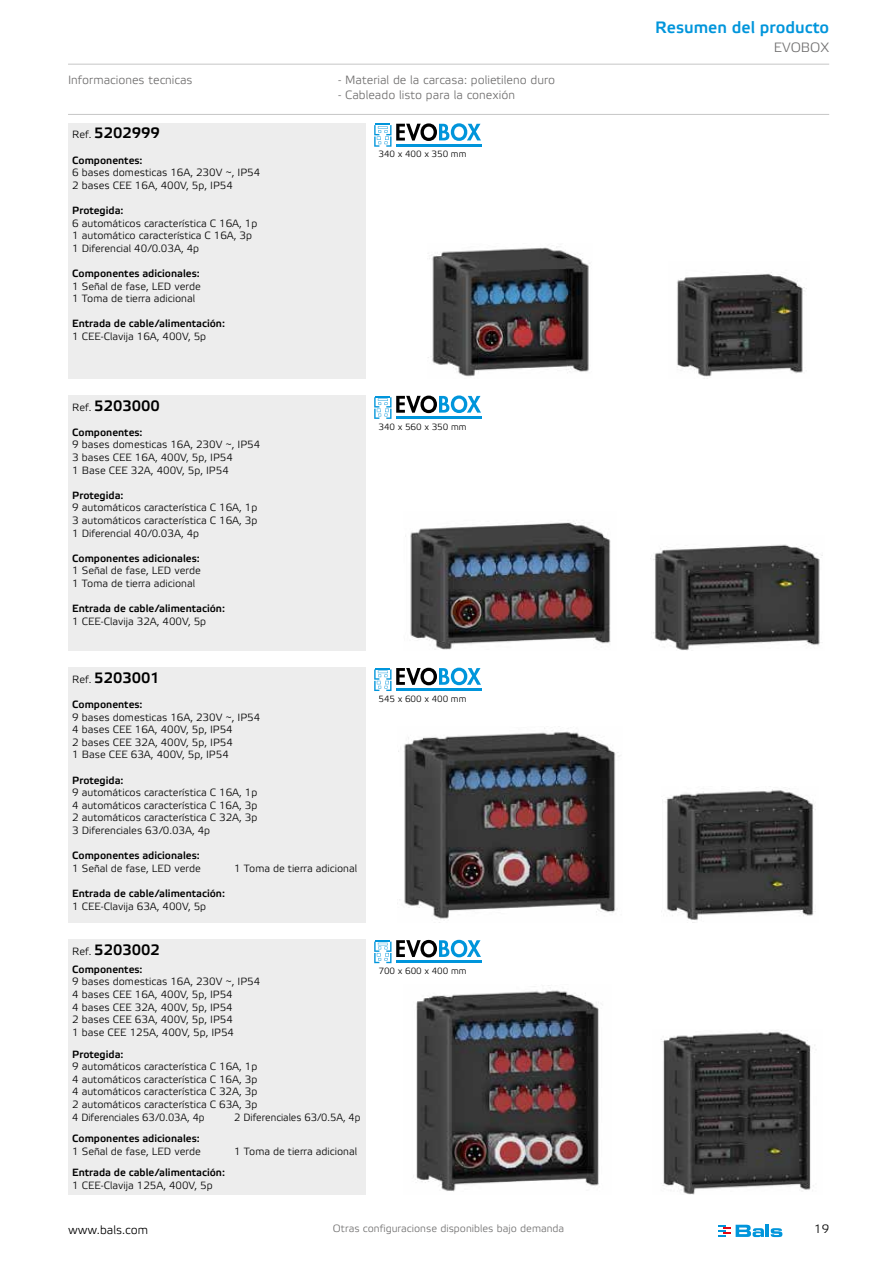
<style>
.page{position:relative;width:893px;height:1263px;background:#fff}
.page>*{position:absolute;margin:0;border:0;box-sizing:border-box;transform-origin:0 0}
.t1{font:500 16.5px "Etelka";color:#0095db}
.t2{font:500 15px "Etelka";color:#000}
.t3{font:300 13.5px "Etelka";color:#706f6f}
.t4{font:300 12px "Etelka";color:#706f6f}
.t5{font:300 12px "Etelka";color:#000}
.t6{font:300 10.5px/12.6px "Etelka";color:#000}
.t7{font:500 10.5px "Etelka";color:#000}
.t8{font:300 10.5px "Etelka";color:#706f6f}
.t9{font:300 10.5px "Etelka";color:#000;scale:.96 1}
.t10{font:300 9px "Etelka";color:#000}
.s1{font-weight:300;font-size:10.5px}
</style>
<div class="page">
<svg style="left:719px;top:1225px;width:63px;height:12px"></svg>
<hr style="left:68px;top:64px;width:761px;height:1px;background:#c6c6c6">
<img style="left:653px;top:544px;width:170px;height:107px">
<div style="left:68px;top:395px;width:298px;height:256px;background:#ededed"></div>
<img style="left:405px;top:521px;width:206px;height:129px">
<img style="left:428px;top:246px;width:162px;height:131px">
<div style="left:68px;top:123px;width:298px;height:255px;background:#ededed"></div>
<img style="left:677px;top:272px;width:130px;height:105px">
<img style="left:398px;top:728px;width:220px;height:195px">
<img style="left:661px;top:787px;width:155px;height:136px">
<div style="left:68px;top:668px;width:298px;height:255px;background:#ededed"></div>
<div style="left:68px;top:940px;width:298px;height:255px;background:#ededed"></div>
<img style="left:415px;top:985px;width:184px;height:207px">
<img style="left:661px;top:1030px;width:154px;height:165px">
<svg style="left:374px;top:123px;width:107px;height:24px"></svg>
<hr style="left:396px;top:144px;width:85px;height:3px;background:#0095db">
<svg style="left:374px;top:395px;width:107px;height:24px"></svg>
<hr style="left:396px;top:416px;width:85px;height:3px;background:#0095db">
<svg style="left:374px;top:668px;width:107px;height:23px"></svg>
<hr style="left:396px;top:688px;width:85px;height:3px;background:#0095db">
<svg style="left:374px;top:940px;width:107px;height:23px"></svg>
<hr style="left:396px;top:960px;width:85px;height:3px;background:#0095db">
<hr style="left:68px;top:114px;width:761px;height:1px;background:#c6c6c6">
<h1 class="t1" style="left:655px;top:17px;width:175px">Resumen del producto</h1>
<p class="t4" style="left:68px;top:72px;width:126px">Informaciones tecnicas</p>
<p class="t4" style="left:338px;top:72px;width:219px">- Material de la carcasa: polietileno duro</p>
<p class="t4" style="left:338px;top:87px;width:178px">- Cableado listo para la conexión</p>
<h2 class="t2" style="left:72px;top:124px;width:89px"><span class="s1">Ref.</span> 5202999</h2>
<p class="t7" style="left:72px;top:153px;width:72px">Componentes:</p>
<p class="t6" style="left:72px;top:167px;width:190px">6 bases domesticas 16A, 230V ~, IP54<br>2 bases CEE 16A, 400V, 5p, IP54</p>
<p class="t7" style="left:72px;top:204px;width:53px">Protegida:</p>
<p class="t6" style="left:72px;top:217px;width:187px">6 automáticos característica C 16A, 1p<br>1 automático característica C 16A, 3p<br>1 Diferencial 40/0.03A, 4p</p>
<p class="t7" style="left:72px;top:267px;width:129px">Componentes adicionales:</p>
<p class="t6" style="left:72px;top:280px;width:130px">1 Señal de fase, LED verde<br>1 Toma de tierra adicional</p>
<p class="t7" style="left:72px;top:317px;width:154px">Entrada de cable/alimentación:</p>
<p class="t6" style="left:72px;top:330px;width:136px">1 CEE-Clavija 16A, 400V, 5p</p>
<p class="t10" style="left:378px;top:149px;width:90px">340 x 400 x 350 mm</p>
<h2 class="t2" style="left:72px;top:396px;width:89px"><span class="s1">Ref.</span> 5203000</h2>
<p class="t7" style="left:72px;top:426px;width:72px">Componentes:</p>
<p class="t6" style="left:72px;top:439px;width:190px">9 bases domesticas 16A, 230V ~, IP54<br>3 bases CEE 16A, 400V, 5p, IP54<br>1 Base CEE 32A, 400V, 5p, IP54</p>
<p class="t7" style="left:72px;top:489px;width:53px">Protegida:</p>
<p class="t6" style="left:72px;top:502px;width:187px;text-align:justify">9 automáticos característica C 16A, 1p 3 automáticos característica C 16A, 3p 1 Diferencial 40/0.03A, 4p</p>
<p class="t7" style="left:72px;top:552px;width:129px">Componentes adicionales:</p>
<p class="t6" style="left:72px;top:565px;width:130px">1 Señal de fase, LED verde<br>1 Toma de tierra adicional</p>
<p class="t7" style="left:72px;top:602px;width:154px">Entrada de cable/alimentación:</p>
<p class="t6" style="left:72px;top:615px;width:136px">1 CEE-Clavija 32A, 400V, 5p</p>
<h2 class="t2" style="left:72px;top:668px;width:89px"><span class="s1">Ref.</span> 5203001</h2>
<p class="t7" style="left:72px;top:698px;width:72px">Componentes:</p>
<p class="t6" style="left:72px;top:711px;width:190px">9 bases domesticas 16A, 230V ~, IP54<br>4 bases CEE 16A, 400V, 5p, IP54<br>2 bases CEE 32A, 400V, 5p, IP54<br>1 Base CEE 63A, 400V, 5p, IP54</p>
<p class="t7" style="left:72px;top:773px;width:53px">Protegida:</p>
<p class="t6" style="left:72px;top:786px;width:187px;text-align:justify">9 automáticos característica C 16A, 1p 4 automáticos característica C 16A, 3p 2 automáticos característica C 32A, 3p 3 Diferenciales 63/0.03A, 4p</p>
<p class="t7" style="left:72px;top:849px;width:129px">Componentes adicionales:</p>
<p class="t6" style="left:72px;top:862px;width:130px">1 Señal de fase, LED verde</p>
<p class="t6" style="left:234px;top:862px;width:124px">1 Toma de tierra adicional</p>
<p class="t7" style="left:72px;top:887px;width:154px">Entrada de cable/alimentación:</p>
<p class="t6" style="left:72px;top:900px;width:136px">1 CEE-Clavija 63A, 400V, 5p</p>
<h2 class="t2" style="left:72px;top:940px;width:89px"><span class="s1">Ref.</span> 5203002</h2>
<p class="t7" style="left:72px;top:963px;width:72px">Componentes:</p>
<p class="t6" style="left:72px;top:976px;width:190px">9 bases domesticas 16A, 230V ~, IP54<br>4 bases CEE 16A, 400V, 5p, IP54<br>4 bases CEE 32A, 400V, 5p, IP54<br>2 bases CEE 63A, 400V, 5p, IP54<br>1 base CEE 125A, 400V, 5p, IP54</p>
<p class="t7" style="left:72px;top:1047px;width:53px">Protegida:</p>
<p class="t6" style="left:72px;top:1060px;width:187px;text-align:justify">9 automáticos característica C 16A, 1p 4 automáticos característica C 16A, 3p 4 automáticos característica C 32A, 3p 2 automáticos característica C 63A, 3p 4 Diferenciales 63/0.03A, 4p</p>
<p class="t9" style="left:234px;top:1110px;width:133px">2 Diferenciales 63/0.5A, 4p</p>
<p class="t7" style="left:72px;top:1132px;width:129px">Componentes adicionales:</p>
<p class="t6" style="left:72px;top:1145px;width:130px">1 Señal de fase, LED verde</p>
<p class="t6" style="left:234px;top:1145px;width:124px">1 Toma de tierra adicional</p>
<p class="t7" style="left:72px;top:1166px;width:154px">Entrada de cable/alimentación:</p>
<p class="t6" style="left:72px;top:1179px;width:142px">1 CEE-Clavija 125A, 400V, 5p</p>
<p class="t10" style="left:378px;top:421px;width:90px">340 x 560 x 350 mm</p>
<p class="t10" style="left:378px;top:693px;width:90px">545 x 600 x 400 mm</p>
<p class="t10" style="left:378px;top:965px;width:90px">700 x 600 x 400 mm</p>
<p class="t3" style="left:774px;top:39px;width:57px">EVOBOX</p>
<p class="t5" style="left:68px;top:1222px;width:82px">www.bals.com</p>
<p class="t5" style="left:814px;top:1222px;width:16px">19</p>
<p class="t8" style="left:333px;top:1222px;width:233px">Otras configuracionse disponibles bajo demanda</p>
</div>
